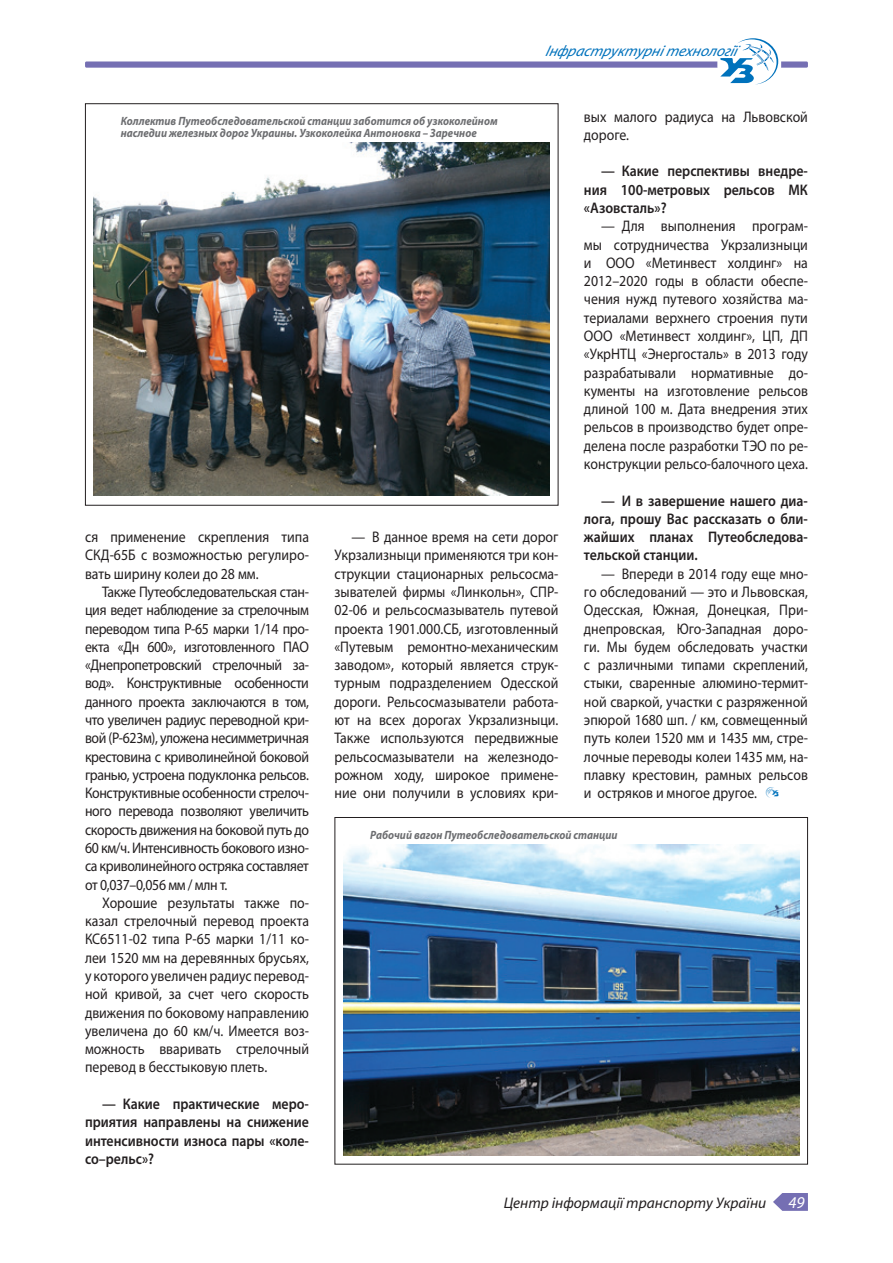
<style>
.page{position:relative;width:893px;height:1263px;background:#fff}
.page>*{position:absolute;margin:0;border:0;box-sizing:border-box;transform-origin:0 0}
.t1{font:italic 16.5px "Myriad Pro";color:#fff}
.t2{font:15.3px/18.3px "Myriad Pro";color:#231f20;text-align:justify;scale:.9 1}
.t3{font:600 15.3px/18.3px "Myriad Pro";color:#231f20;text-align:justify;scale:.9 1}
.t4{font:italic 15.3px "Myriad Pro";color:#231f20}
.t5{font:italic 15.3px "Myriad Pro";color:#0072bc}
.t6{font:italic 700 12px/12px "Myriad Pro";color:#6c6d70;scale:.9 1}
</style>
<div class="page">
<img style="left:343px;top:844px;width:456px;height:311px">
<img style="left:94px;top:142px;width:456px;height:353px">
<div style="left:85px;top:61px;width:723px;height:7px;background:#756fb3;border-radius:2px"></div>
<div style="left:717px;top:60px;width:64px;height:9px;background:#fff;border-radius:2px"></div>
<svg style="left:720px;top:38px;width:58px;height:46px"></svg>
<svg style="left:773px;top:1193px;width:35px;height:18px"></svg>
<p class="t5" style="left:545px;top:41px;width:195px">Інфр аструктур нітехнології</p>
<p class="t2" style="left:584px;top:107px;width:250px">вых малого радиуса на Львовской дороге.</p>
<p class="t3" style="left:584px;top:162px;width:250px;text-align:left;text-indent:17px">— Какие перспективы внедре&shy;ния 100-метровых рельсов МК «Азовсталь»?</p>
<p class="t2" style="left:584px;top:217px;width:250px;text-indent:17px">— Для выполнения програм&shy;мы сотрудничества Укрзализныци и ООО «Метинвест холдинг» на 2012–2020 годы в области обеспе&shy;чения нужд путевого хозяйства ма&shy;териалами верхнего строения пути ООО «Метинвест холдинг», ЦП, ДП «УкрНТЦ «Энергосталь» в 2013 году разрабатывали нормативные до&shy;кументы на изготовление рельсов длиной 100 м. Дата внедрения этих рельсов в производство будет опре&shy;делена после разработки ТЭО по ре&shy;конструкции рельсо-балочного цеха.</p>
<p class="t3" style="left:584px;top:491px;width:250px;text-indent:17px">— И в завершение нашего диа&shy;лога, прошу Вас рассказать о бли&shy;жайших планах Путеобследова&shy;тельской станции.</p>
<p class="t2" style="left:584px;top:564px;width:250px;text-indent:17px">— Впереди в 2014 году еще мно&shy;го обследований — это и Львовская, Одесская, Южная, Донецкая, При&shy;днепровская, Юго-Западная доро&shy;ги. Мы будем обследовать участки с различными типами скреплений, стыки, сваренные алюмино-термит&shy;ной сваркой, участки с разряженной эпюрой 1680 шп. / км, совмещенный путь колеи 1520 мм и 1435 мм, стре&shy;лочные переводы колеи 1435 мм, на&shy;плавку крестовин, рамных рельсов и остряков и многое другое.</p>
<p class="t6" style="left:370px;top:828px;width:276px">Рабочий вагон Путеобследовательской станции</p>
<p class="t6" style="left:121px;top:114px;width:420px">Коллектив Путеобследовательской станции заботится об узкоколейном наследии железных дорог Украины. Узкоколейка Антоновка – Заречное</p>
<p class="t2" style="left:334px;top:528px;width:250px;text-indent:17px">— В данное время на сети дорог Укрзализныци применяются три кон&shy;струкции стационарных рельсосма&shy;зывателей фирмы «Линкольн», СПР-02-06 и рельсосмазыватель путевой проекта 1901.000.СБ, изготовленный «Путевым ремонтно-механическим заводом», который является струк&shy;турным подразделением Одесской дороги. Рельсосмазыватели работа&shy;ют на всех дорогах Укрзализныци.<br>Также используются передвижные рельсосмазыватели на железнодо&shy;рожном ходу, широкое примене&shy;ние они получили в условиях кри-</p>
<p class="t2" style="left:85px;top:528px;width:250px">ся применение скрепления типа СКД-65Б с возможностью регулиро&shy;вать ширину колеи до 28 мм.</p>
<p class="t2" style="left:85px;top:582px;width:250px;text-indent:17px">Также Путеобследовательская стан&shy;ция ведет наблюдение за стрелочным переводом типа Р-65 марки 1/14 про&shy;екта «Дн 600», изготовленного ПАО «Днепропетровский стрелочный за&shy;вод». Конструктивные особенности данного проекта заключаются в том, что увеличен радиус переводной кри&shy;вой (Р-623м), уложена несимметричная крестовина с криволинейной боковой гранью, устроена подуклонка рельсов.<br>Конструктивные особенности стрелоч&shy;ного перевода позволяют увеличить скорость движения на боковой путь до 60 км/ч. Интенсивность бокового изно&shy;са криволинейного остряка составляет от 0,037–0,056 мм / млн т.</p>
<p class="t2" style="left:85px;top:893px;width:250px;text-indent:17px">Хорошие результаты также по&shy;казал стрелочный перевод проекта КС6511-02 типа Р-65 марки 1/11 ко&shy;леи 1520 мм на деревянных брусьях, у которого увеличен радиус перевод&shy;ной кривой, за счет чего скорость движения по боковому направлению увеличена до 60 км/ч. Имеется воз&shy;можность вваривать стрелочный перевод в бесстыковую плеть.</p>
<p class="t3" style="left:85px;top:1094px;width:250px;text-indent:17px">— Какие практические меро&shy;приятия направлены на снижение интенсивности износа пары «коле&shy;со–рельс»?</p>
<p class="t4" style="left:504px;top:1193px;width:264px">Центр інформації транспорту України</p>
<p class="t1" style="left:788px;top:1192px;width:18px">49</p>
</div>
